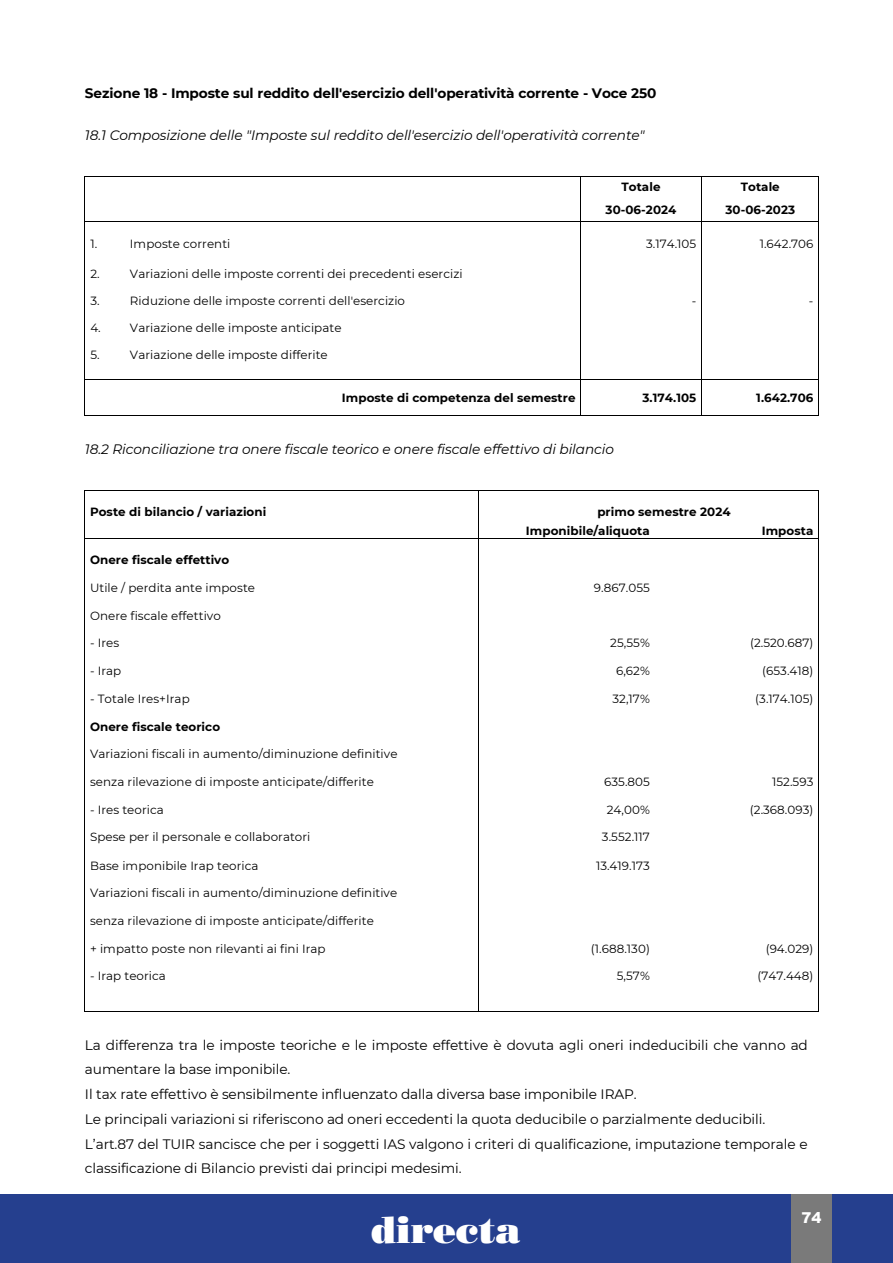
<style>
.page{position:relative;width:893px;height:1263px;background:#fff}
.page>*{position:absolute;margin:0;border:0;box-sizing:border-box;transform-origin:0 0}
.t1{font:37.5px "Bodoni Poster";color:#fff}
.t2{font:900 15px "Arial";color:#fff}
.t3{font:13.65px/24.6px "Montserrat";letter-spacing:-.01em;color:#000}
.t4{font:italic 13.65px "Montserrat";letter-spacing:-.005em;color:#000}
.t5{font:700 13.65px "Montserrat";letter-spacing:-.01em;color:#000}
.t6{font:11.85px "Montserrat";letter-spacing:.005em;color:#000}
.t7{font:700 11.85px/19.5px "Montserrat";letter-spacing:.005em;color:#000}
</style>
<div class="page">
<div style="left:0;top:1194px;width:893px;height:69px;background:#253f8e"></div>
<div style="left:791px;top:1194px;width:41px;height:69px;background:#7a7a7a"></div>
<hr style="left:85px;top:176px;width:495px;height:1px;background:#000">
<hr style="left:581px;top:176px;width:120px;height:1px;background:#000">
<hr style="left:702px;top:176px;width:116px;height:1px;background:#000">
<hr style="left:85px;top:221px;width:40px;height:1px;background:#000">
<hr style="left:125px;top:221px;width:455px;height:1px;background:#000">
<svg style="left:580px;top:176px;width:1px;height:45px"></svg>
<hr style="left:581px;top:221px;width:120px;height:1px;background:#000">
<svg style="left:701px;top:176px;width:1px;height:45px"></svg>
<hr style="left:702px;top:221px;width:116px;height:1px;background:#000">
<svg style="left:818px;top:176px;width:1px;height:45px"></svg>
<hr style="left:85px;top:221px;width:1px;height:30px;background:#000">
<hr style="left:580px;top:221px;width:1px;height:30px;background:#000">
<hr style="left:701px;top:221px;width:1px;height:30px;background:#000">
<hr style="left:818px;top:221px;width:1px;height:30px;background:#000">
<hr style="left:85px;top:251px;width:1px;height:30px;background:#000">
<hr style="left:580px;top:251px;width:1px;height:30px;background:#000">
<hr style="left:701px;top:251px;width:1px;height:30px;background:#000">
<hr style="left:818px;top:251px;width:1px;height:30px;background:#000">
<hr style="left:85px;top:379px;width:40px;height:1px;background:#000">
<hr style="left:125px;top:379px;width:455px;height:1px;background:#000">
<svg style="left:580px;top:281px;width:1px;height:98px"></svg>
<hr style="left:581px;top:379px;width:120px;height:1px;background:#000">
<svg style="left:701px;top:281px;width:1px;height:98px"></svg>
<hr style="left:702px;top:379px;width:116px;height:1px;background:#000">
<svg style="left:818px;top:281px;width:1px;height:98px"></svg>
<hr style="left:85px;top:379px;width:1px;height:36px;background:#000">
<hr style="left:85px;top:415px;width:40px;height:1px;background:#000">
<hr style="left:124px;top:415px;width:456px;height:1px;background:#000">
<hr style="left:580px;top:379px;width:1px;height:36px;background:#000">
<hr style="left:581px;top:415px;width:120px;height:1px;background:#000">
<hr style="left:701px;top:379px;width:1px;height:36px;background:#000">
<hr style="left:702px;top:415px;width:116px;height:1px;background:#000">
<hr style="left:818px;top:379px;width:1px;height:36px;background:#000">
<hr style="left:85px;top:490px;width:393px;height:1px;background:#000">
<hr style="left:479px;top:490px;width:339px;height:1px;background:#000">
<hr style="left:85px;top:538px;width:393px;height:1px;background:#000">
<hr style="left:479px;top:538px;width:176px;height:1px;background:#000">
<hr style="left:656px;top:538px;width:162px;height:1px;background:#000">
<svg style="left:84px;top:490px;width:1px;height:522px"></svg>
<hr style="left:85px;top:1011px;width:393px;height:1px;background:#000">
<svg style="left:478px;top:490px;width:1px;height:522px"></svg>
<hr style="left:479px;top:1011px;width:176px;height:1px;background:#000">
<hr style="left:654px;top:1011px;width:164px;height:1px;background:#000">
<svg style="left:818px;top:490px;width:1px;height:522px"></svg>
<p class="t5" style="left:85px;top:84px;width:573px">Sezione 18 - Imposte sul reddito dell'esercizio dell'operatività corrente - Voce 250</p>
<p class="t4" style="left:85px;top:125px;width:561px">18.1 Composizione delle "Imposte sul reddito dell'esercizio dell'operatività corrente"</p>
<p class="t7" style="left:621px;top:177px;width:40px">Totale</p>
<p class="t7" style="left:741px;top:177px;width:40px">Totale</p>
<p class="t7" style="left:606px;top:199px;width:72px">30-06-2024</p>
<p class="t7" style="left:725px;top:199px;width:71px">30-06-2023</p>
<p class="t6" style="left:90px;top:236px;width:8px">1.</p>
<p class="t6" style="left:130px;top:236px;width:102px">Imposte correnti</p>
<p class="t6" style="left:646px;top:236px;width:52px">3.174.105</p>
<p class="t6" style="left:760px;top:236px;width:55px">1.642.706</p>
<p class="t6" style="left:90px;top:266px;width:11px">2.</p>
<p class="t6" style="left:130px;top:266px;width:334px">Variazioni delle imposte correnti dei precedenti esercizi</p>
<p class="t6" style="left:90px;top:293px;width:11px">3.</p>
<p class="t6" style="left:130px;top:293px;width:277px">Riduzione delle imposte correnti dell'esercizio</p>
<p class="t6" style="left:692px;top:293px;width:6px">-</p>
<p class="t6" style="left:809px;top:293px;width:6px">-</p>
<p class="t6" style="left:90px;top:320px;width:12px">4.</p>
<p class="t6" style="left:130px;top:320px;width:213px">Variazione delle imposte anticipate</p>
<p class="t6" style="left:90px;top:347px;width:11px">5.</p>
<p class="t6" style="left:130px;top:347px;width:199px">Variazione delle imposte differite</p>
<p class="t7" style="left:342px;top:388px;width:235px">Imposte di competenza del semestre</p>
<p class="t7" style="left:642px;top:388px;width:55px">3.174.105</p>
<p class="t7" style="left:756px;top:388px;width:59px">1.642.706</p>
<p class="t4" style="left:85px;top:440px;width:531px">18.2 Riconciliazione tra onere fiscale teorico e onere fiscale effettivo di bilancio</p>
<p class="t7" style="left:90px;top:501px;width:178px">Poste di bilancio / variazioni</p>
<p class="t7" style="left:526px;top:501px;width:206px;text-indent:71px">primo semestre 2024<br>Imponibile/aliquota</p>
<p class="t7" style="left:762px;top:521px;width:53px">Imposta</p>
<p class="t7" style="left:90px;top:550px;width:141px">Onere fiscale effettivo</p>
<p class="t6" style="left:90px;top:579px;width:167px">Utile / perdita ante imposte</p>
<p class="t6" style="left:594px;top:579px;width:57px">9.867.055</p>
<p class="t6" style="left:90px;top:607px;width:132px">Onere fiscale effettivo</p>
<p class="t6" style="left:90px;top:635px;width:31px">- Ires</p>
<p class="t6" style="left:610px;top:635px;width:41px">25,55%</p>
<p class="t6" style="left:750px;top:635px;width:65px">(2.520.687)</p>
<p class="t6" style="left:90px;top:663px;width:33px">- Irap</p>
<p class="t6" style="left:616px;top:663px;width:35px">6,62%</p>
<p class="t6" style="left:762px;top:663px;width:53px">(653.418)</p>
<p class="t6" style="left:90px;top:690px;width:101px">- Totale Ires+Irap</p>
<p class="t6" style="left:612px;top:690px;width:39px">32,17%</p>
<p class="t6" style="left:755px;top:690px;width:60px">(3.174.105)</p>
<p class="t7" style="left:90px;top:716px;width:132px">Onere fiscale teorico</p>
<p class="t6" style="left:90px;top:746px;width:309px">Variazioni fiscali in aumento/diminuzione definitive</p>
<p class="t6" style="left:90px;top:774px;width:285px">senza rilevazione di imposte anticipate/differite</p>
<p class="t6" style="left:604px;top:774px;width:47px">635.805</p>
<p class="t6" style="left:772px;top:774px;width:43px">152.593</p>
<p class="t6" style="left:90px;top:801px;width:75px">- Ires teorica</p>
<p class="t6" style="left:607px;top:801px;width:45px">24,00%</p>
<p class="t6" style="left:750px;top:801px;width:65px">(2.368.093)</p>
<p class="t6" style="left:90px;top:829px;width:222px">Spese per il personale e collaboratori</p>
<p class="t6" style="left:602px;top:829px;width:49px">3.552.117</p>
<p class="t6" style="left:90px;top:857px;width:170px">Base imponibile Irap teorica</p>
<p class="t6" style="left:596px;top:857px;width:55px">13.419.173</p>
<p class="t6" style="left:90px;top:885px;width:309px">Variazioni fiscali in aumento/diminuzione definitive</p>
<p class="t6" style="left:90px;top:912px;width:285px">senza rilevazione di imposte anticipate/differite</p>
<p class="t6" style="left:90px;top:940px;width:237px">+ impatto poste non rilevanti ai fini Irap</p>
<p class="t6" style="left:591px;top:940px;width:60px">(1.688.130)</p>
<p class="t6" style="left:766px;top:940px;width:49px">(94.029)</p>
<p class="t6" style="left:90px;top:968px;width:77px">- Irap teorica</p>
<p class="t6" style="left:617px;top:968px;width:35px">5,57%</p>
<p class="t6" style="left:757px;top:968px;width:57px">(747.448)</p>
<p class="t3" style="left:85px;top:1032px;width:724px">La differenza tra le imposte teoriche e le imposte effettive è dovuta agli oneri indeducibili che vanno ad aumentare la base imponibile.<br>Il tax rate effettivo è sensibilmente influenzato dalla diversa base imponibile IRAP.<br>Le principali variazioni si riferiscono ad oneri eccedenti la quota deducibile o parzialmente deducibili.<br>L’art.87 del TUIR sancisce che per i soggetti IAS valgono i criteri di qualificazione, imputazione temporale e classificazione di Bilancio previsti dai principi medesimi.</p>
<h1 class="t1" style="left:371px;top:1207px;width:151px">directa</h1>
<p class="t2" style="left:801px;top:1207px;width:22px">74</p>
</div>
